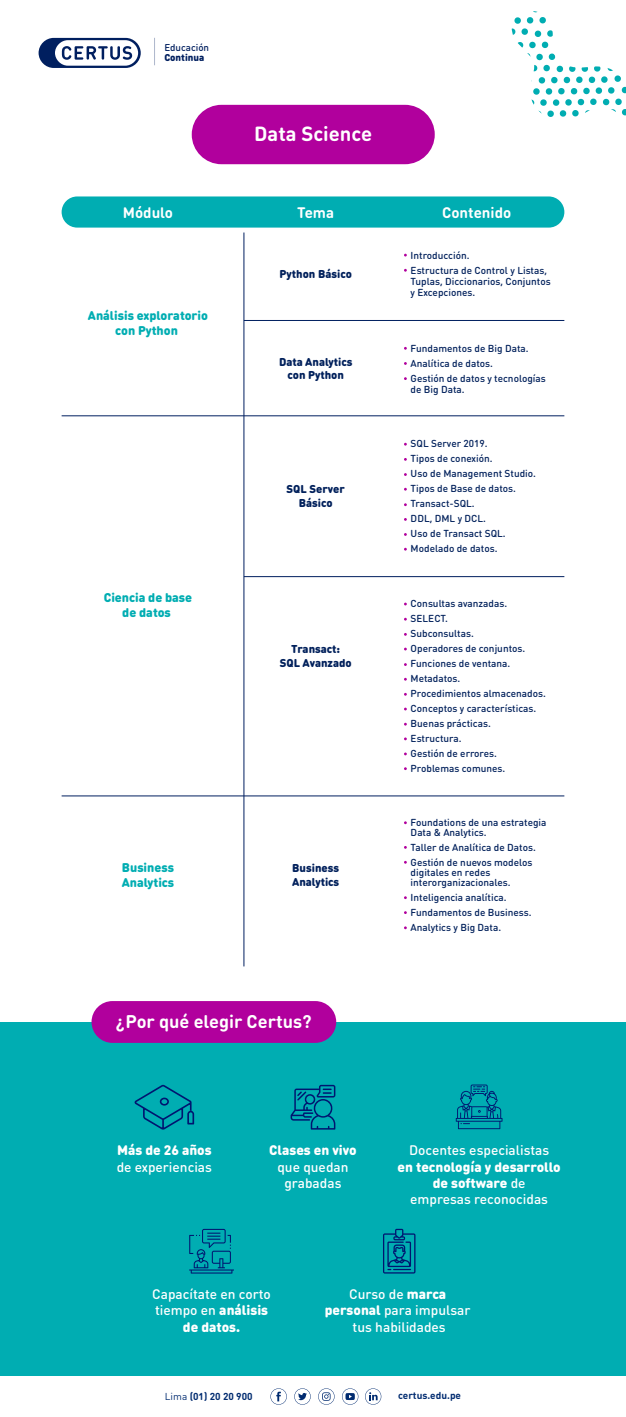
<style>
.page{position:relative;width:626px;height:1417px;background:#fff}
.page>*{position:absolute;margin:0;border:0;box-sizing:border-box;transform-origin:0 0}
.t1{font:700 20.25px "DIN Round OT";color:#fff}
.t2{font:700 18.12px "DIN Round OT";color:#fff}
.t3{font:700 15.06px "DIN Round OT";color:#fff}
.t4{font:500 13.69px/16.4px "DIN Round OT";color:#fff;text-align:center}
.t5{font:900 13.69px/16.4px "DIN Round OT";color:#fff;text-align:center}
.t6{font:900 12.5px/15px "DIN Round OT";color:#00adb2;text-align:center}
.t7{font:900 11.25px/13.5px "DIN Round OT";color:#00205b;text-align:center}
.t8{font:500 10px/15px "DIN Round OT";color:#00205b}
.t9{font:700 10px "DIN Round OT";color:#002b70}
.t10{font:500 9.75px "DIN Round OT";color:#001f5f}
.t11{font:900 9.75px "DIN Round OT";color:#001f5f}
.s1{font-weight:500}
.s2{font-weight:900}
.s3{font-weight:400}
</style>
<div class="page">
<div style="left:62px;top:196px;width:501px;height:31px;background:#00adb2;border-radius:16px"></div>
<div style="left:39px;top:38px;width:102px;height:30px;background:#001f5f;border-radius:15px"></div>
<svg style="left:55px;top:40px;width:83px;height:26px"></svg>
<svg style="left:154px;top:38px;width:1px;height:27px"></svg>
<svg style="left:511px;top:11px;width:114px;height:106px"></svg>
<div style="left:0;top:1021px;width:625px;height:353px;background:#00adb2"></div>
<div style="left:91px;top:1000px;width:245px;height:42px;background:#b1009d;border-radius:21px"></div>
<svg style="left:134px;top:1084px;width:60px;height:45px"></svg>
<svg style="left:290px;top:1084px;width:45px;height:45px"></svg>
<svg style="left:383px;top:1228px;width:32px;height:45px"></svg>
<svg style="left:270px;top:1388px;width:16px;height:16px"></svg>
<svg style="left:294px;top:1388px;width:16px;height:16px"></svg>
<svg style="left:342px;top:1388px;width:16px;height:16px"></svg>
<svg style="left:365px;top:1388px;width:16px;height:16px"></svg>
<svg style="left:318px;top:1388px;width:16px;height:16px"></svg>
<hr style="left:244px;top:320px;width:319px;height:1px;background:#001f5f">
<hr style="left:244px;top:576px;width:319px;height:1px;background:#001f5f">
<hr style="left:62px;top:415px;width:501px;height:1px;background:#001f5f">
<hr style="left:62px;top:795px;width:501px;height:1px;background:#001f5f">
<svg style="left:455px;top:1084px;width:47px;height:44px"></svg>
<svg style="left:189px;top:1228px;width:45px;height:45px"></svg>
<hr style="left:243px;top:232px;width:1px;height:734px;background:#001f5f">
<div style="left:191px;top:105px;width:243px;height:59px;background:#b1009d;border-radius:30px"></div>
<p class="t10" style="left:164px;top:42px;width:46px">Educación</p>
<p class="t11" style="left:164px;top:51px;width:41px">Continua</p>
<h1 class="t1" style="left:254px;top:120px;width:119px">Data Science</h1>
<h3 class="t3" style="left:123px;top:202px;width:52px">Módulo</h3>
<h3 class="t3" style="left:297px;top:202px;width:38px">Tema</h3>
<h3 class="t3" style="left:441px;top:202px;width:71px">Contenido</h3>
<p class="t6" style="left:88px;top:308px;width:122px">Análisis exploratorio con Python</p>
<p class="t6" style="left:104px;top:589px;width:90px">Ciencia de base de datos</p>
<p class="t7" style="left:279px;top:266px;width:74px">Python Básico</p>
<p class="t7" style="left:279px;top:354px;width:75px">Data Analytics con Python</p>
<p class="t7" style="left:286px;top:482px;width:60px">SQL Server<br>Básico</p>
<p class="t7" style="left:279px;top:642px;width:73px">Transact:<br>SQL Avanzado</p>
<p class="t6" style="left:122px;top:859px;width:54px;text-align:left">Business<br>Analytics</p>
<p class="t7" style="left:292px;top:861px;width:49px;text-align:left">Business<br>Analytics</p>
<h2 class="t2" style="left:116px;top:1009px;width:197px">¿Por qué elegir Certus?</h2>
<p class="t8" style="left:410px;top:247px;width:138px">Introducción.<br>Estructura de Control y Listas,</p>
<p class="t8" style="left:410px;top:275px;width:141px;line-height:11.2px">Tuplas, Diccionarios, Conjuntos y Excepciones.</p>
<p class="t8" style="left:410px;top:340px;width:136px">Fundamentos de Big Data.<br>Analítica de datos.<br>Gestión de datos y tecnologías</p>
<p class="t8" style="left:410px;top:381px;width:55px">de Big Data.</p>
<p class="t8" style="left:410px;top:436px;width:127px">SQL Server 2019.<br>Tipos de conexión.<br>Uso de Management Studio.<br>Tipos de Base de datos.<br>Transact-SQL.<br>DDL, DML y DCL.<br>Uso de Transact SQL.<br>Modelado de datos.</p>
<p class="t8" style="left:410px;top:596px;width:136px">Consultas avanzadas.<br>SELECT.<br>Subconsultas.<br>Operadores de conjuntos.<br>Funciones de ventana.<br>Metadatos.<br>Procedimientos almacenados.<br>Conceptos y características.<br>Buenas prácticas.<br>Estructura.<br>Gestión de errores.<br>Problemas comunes.</p>
<p class="t8" style="left:410px;top:816px;width:137px;line-height:10px">Foundations de una estrategia<br>Data &amp; Analytics.</p>
<p class="t8" style="left:410px;top:839px;width:126px">Taller de Analítica de Datos.<br>Gestión de nuevos modelos</p>
<p class="t8" style="left:410px;top:866px;width:101px;line-height:10px">digitales en redes interorganizacionales.</p>
<p class="t8" style="left:410px;top:889px;width:122px">Inteligencia analítica.<br>Fundamentos de Business.<br>Analytics y Big Data.</p>
<h3 class="t5" style="left:117px;top:1141px;width:96px">Más de 26 años</h3>
<h3 class="t4" style="left:116px;top:1158px;width:97px">de experiencias</h3>
<h3 class="t5" style="left:269px;top:1141px;width:89px">Clases en vivo</h3>
<h3 class="t4" style="left:277px;top:1158px;width:73px">que quedan grabadas</h3>
<h3 class="t4" style="left:408px;top:1141px;width:141px">Docentes especialistas</h3>
<h3 class="t5" style="left:397px;top:1158px;width:164px">en tecnología y desarrollo de software <span class="s1">de<br>empresas reconocidas</span></h3>
<h3 class="t4" style="left:152px;top:1285px;width:120px">Capacítate en corto tiempo en <span class="s2">análisis de datos.</span></h3>
<h3 class="t4" style="left:324px;top:1285px;width:147px">Curso de <span class="s2">marca personal</span> para impulsar tus habilidades</h3>
<p class="t9" style="left:165px;top:1389px;width:89px"><span class="s3">Lima</span> (01) 20 20 900</p>
<p class="t9" style="left:397px;top:1388px;width:64px">certus.edu.pe</p>
</div>
